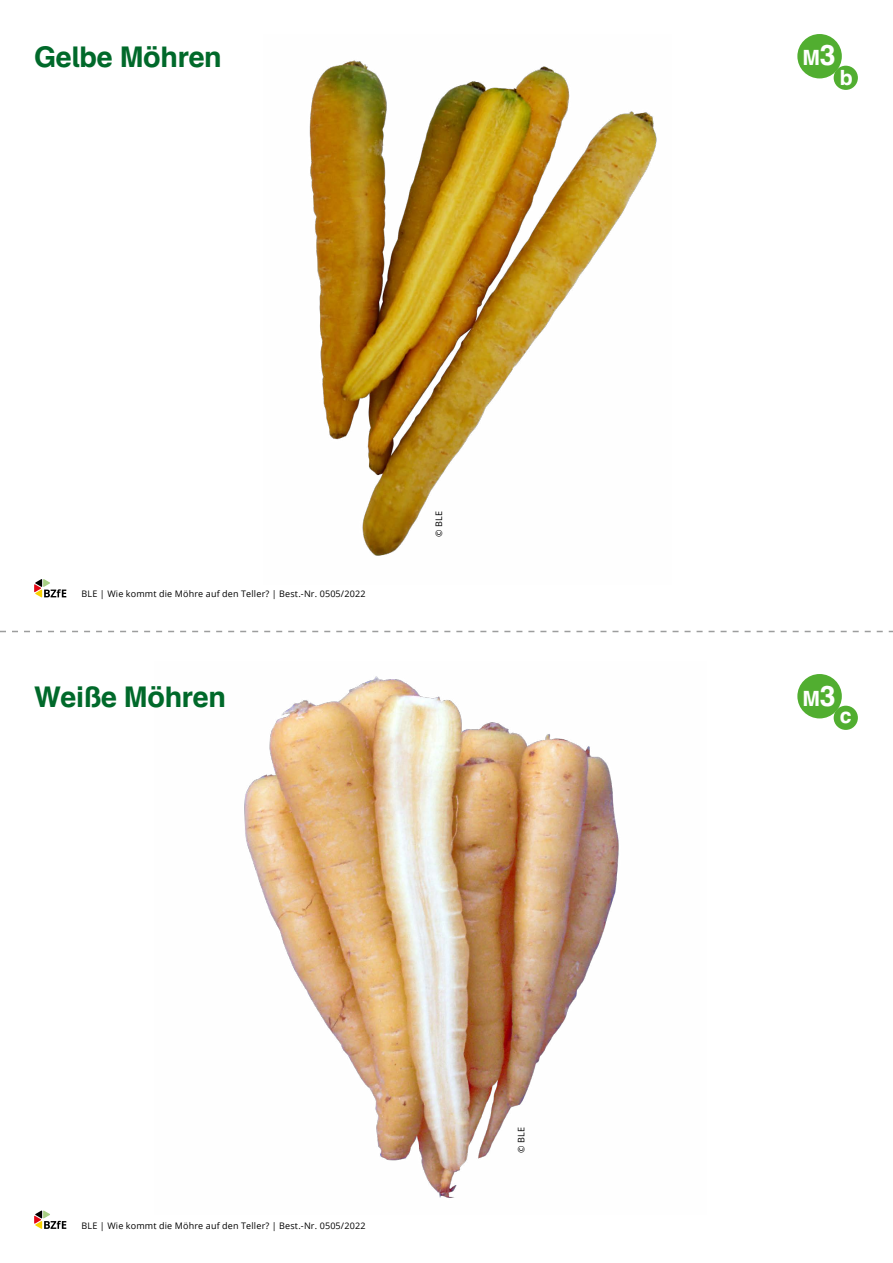
<style>
.page{position:relative;width:893px;height:1263px;background:#fff}
.page>*{position:absolute;margin:0;border:0;box-sizing:border-box;transform-origin:0 0}
.t1{font:700 28.5px "Schulbuch Nord";letter-spacing:-.01em;color:#00692a}
.t2{font:700 21px "Schulbuch Nord";color:#fff}
.t3{font:9px "Open Sans";letter-spacing:.02em;color:#000}
.s1{font-size:28.5px}
</style>
<div class="page">
<svg style="left:0;top:631px;width:893px;height:1px"></svg>
<div style="left:797px;top:34px;width:45px;height:44px;background:#51ae30;border-radius:50%"></div>
<div style="left:834px;top:66px;width:24px;height:24px;background:#51ae30;border-radius:50%"></div>
<div style="left:797px;top:674px;width:45px;height:44px;background:#51ae30;border-radius:50%"></div>
<div style="left:834px;top:706px;width:24px;height:24px;background:#51ae30;border-radius:50%"></div>
<svg style="left:34px;top:579px;width:32px;height:18px"></svg>
<svg style="left:34px;top:1210px;width:32px;height:19px"></svg>
<img style="left:309px;top:60px;width:348px;height:496px">
<img style="left:244px;top:676px;width:375px;height:522px">
<h1 class="t1" style="left:34px;top:39px;width:189px">Gelbe Möhren</h1>
<p class="t3" style="left:82px;top:588px;width:285px">BLE | Wie kommt die Möhre auf den Teller? | Best.-Nr. 0505/2022</p>
<h1 class="t1" style="left:34px;top:679px;width:194px">Weiße Möhren</h1>
<p class="t3" style="left:433px;top:537px;width:27px;rotate:-90deg">© BLE</p>
<p class="t3" style="left:82px;top:1219px;width:285px">BLE | Wie kommt die Möhre auf den Teller? | Best.-Nr. 0505/2022</p>
<p class="t3" style="left:515px;top:1153px;width:27px;rotate:-90deg">© BLE</p>
<h2 class="t2" style="left:802px;top:44px;width:35px">M<span class="s1">3</span></h2>
<h2 class="t2" style="left:840px;top:64px;width:14px">b</h2>
<h2 class="t2" style="left:802px;top:685px;width:35px">M<span class="s1">3</span></h2>
<h2 class="t2" style="left:840px;top:702px;width:13px">c</h2>
</div>
